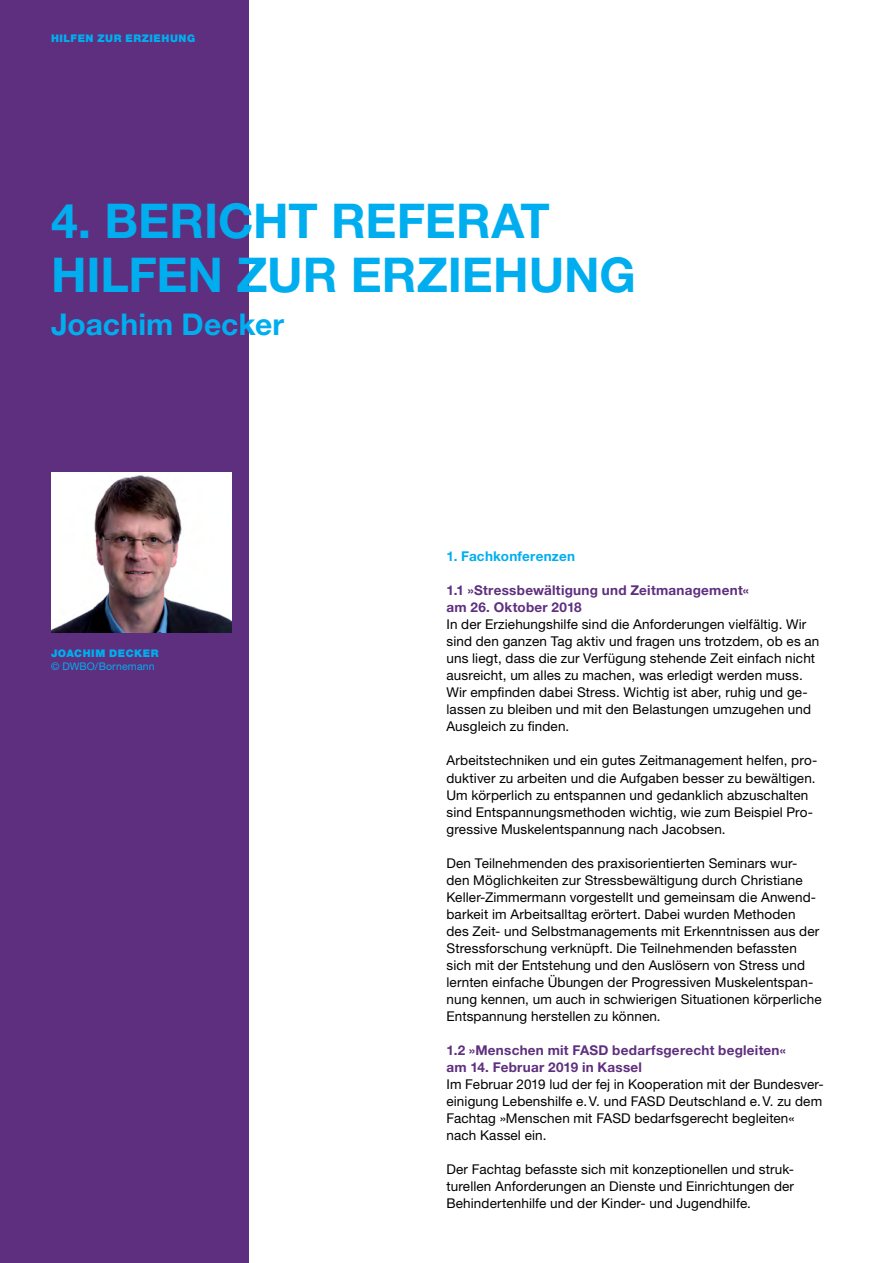
<style>
.page{position:relative;width:893px;height:1263px;background:#fff}
.page>*{position:absolute;margin:0;border:0;box-sizing:border-box;transform-origin:0 0}
.t1{font:700 48px/54px "Helvetica Neue LT Pro";color:#00aeef}
.t2{font:700 30px "Helvetica Neue LT Pro";color:#00aeef}
.t3{font:13.5px/17px "Helvetica Neue LT Pro";letter-spacing:.01em;color:#000}
.t4{font:700 13.5px/17px "Helvetica Neue LT Pro";letter-spacing:.02em;color:#5e2f7e}
.t5{font:700 13.5px "Helvetica Neue LT Pro";letter-spacing:.01em;color:#00aeef}
.t6{font:900 10.5px "Helvetica Neue LT Pro";letter-spacing:.05em;color:#00aeef}
.t7{font:10.5px "Helvetica Neue LT Pro";letter-spacing:.02em;color:#00aeef}
</style>
<div class="page">
<div style="left:0;top:0;width:249px;height:1263px;background:#5e2f7e"></div>
<img style="left:51px;top:473px;width:181px;height:159px">
<p class="t6" style="left:51px;top:31px;width:144px">HILFEN ZUR ERZIEHUNG</p>
<h1 class="t1" style="left:51px;top:193px;width:579px">4. Bericht Referat<br>Hilfen zur Erziehung</h1>
<h2 class="t2" style="left:51px;top:305px;width:235px">Joachim Decker</h2>
<p class="t6" style="left:51px;top:647px;width:43px">JOACHIM</p>
<p class="t6" style="left:109px;top:647px;width:51px">DECKER</p>
<p class="t7" style="left:51px;top:660px;width:105px">© DWBO/Bornemann</p>
<p class="t5" style="left:446px;top:548px;width:130px">1. Fachkonferenzen</p>
<p class="t4" style="left:446px;top:582px;width:304px">1.1 »Stressbewältigung und Zeitmanagement« am 26. Oktober 2018</p>
<p class="t3" style="left:446px;top:616px;width:374px">In der Erziehungshilfe sind die Anforderungen vielfältig. Wir sind den ganzen Tag aktiv und fragen uns trotzdem, ob es an uns liegt, dass die zur Verfügung stehende Zeit einfach nicht ausreicht, um alles zu machen, was erledigt werden muss.<br>Wir empfinden dabei Stress. Wichtig ist aber, ruhig und ge&shy;lassen zu bleiben und mit den Belastungen umzugehen und Ausgleich zu finden.</p>
<p class="t3" style="left:446px;top:752px;width:372px">Arbeitstechniken und ein gutes Zeitmanagement helfen, pro&shy;duktiver zu arbeiten und die Aufgaben besser zu bewältigen.<br>Um körperlich zu entspannen und gedanklich abzuschalten sind Entspannungsmethoden wichtig, wie zum Beispiel Pro&shy;gressive Muskelentspannung nach Jacobsen.</p>
<p class="t3" style="left:446px;top:854px;width:377px">Den Teilnehmenden des praxisorientierten Seminars wur&shy;den Möglichkeiten zur Stressbewältigung durch Christiane Keller-Zimmermann vorgestellt und gemeinsam die Anwend&shy;barkeit im Arbeitsalltag erörtert. Dabei wurden Methoden<br>des Zeit- und Selbstmanagements mit Erkenntnissen aus der Stressforschung verknüpft. Die Teilnehmenden befassten sich mit der Entstehung und den Auslösern von Stress und lernten einfache Übungen der Progressiven Muskelentspan&shy;nung kennen, um auch in schwierigen Situationen körperliche Entspannung herstellen zu können.</p>
<p class="t4" style="left:446px;top:1041px;width:149px">1.2 »Menschen mit FASD</p>
<p class="t4" style="left:446px;top:1041px;width:341px;text-indent:166px">bedarfsgerecht begleiten« am 14. Februar 2019 in Kassel</p>
<p class="t3" style="left:446px;top:1075px;width:379px">Im Februar 2019 lud der fej in Kooperation mit der Bundesver&shy;einigung Lebenshilfe e.V. und FASD Deutschland e.V. zu dem Fachtag »Menschen mit FASD bedarfsgerecht begleiten« nach Kassel ein.</p>
<p class="t3" style="left:446px;top:1160px;width:349px;text-align:justify">Der Fachtag befasste sich mit konzeptionellen und struk&shy;turellen Anforderungen an Dienste und Einrichtungen der Behindertenhilfe und der Kinder- und Jugendhilfe.</p>
</div>
